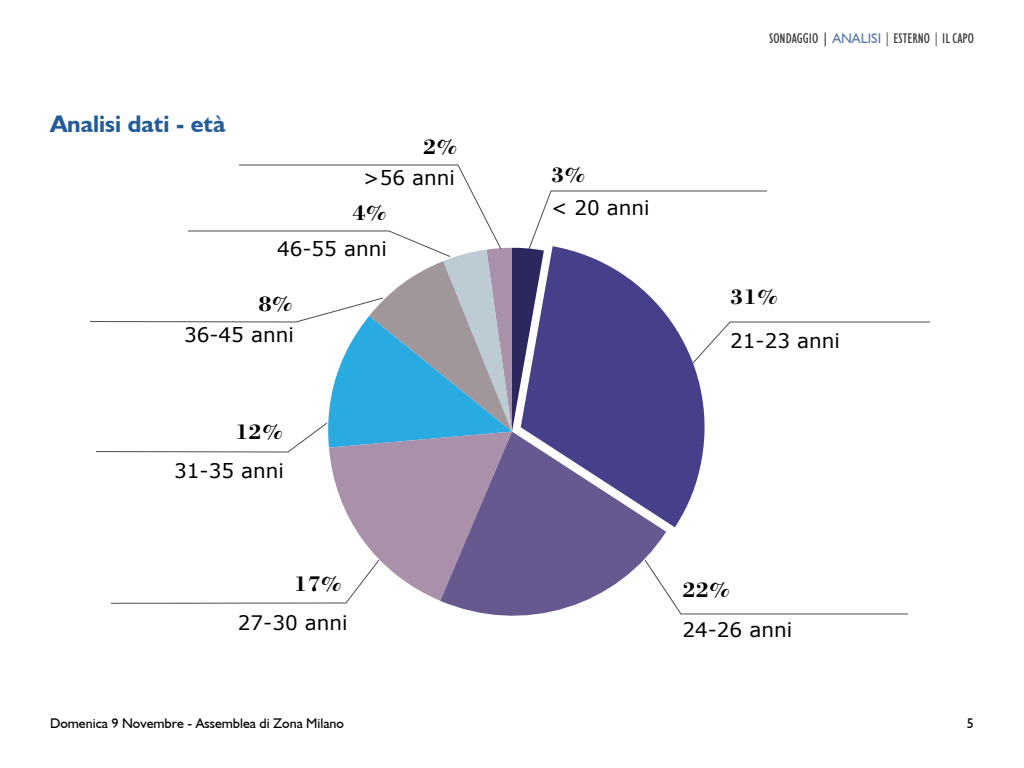
<style>
.page{position:relative;width:1024px;height:768px;background:#fff}
.page>*{position:absolute;margin:0;border:0;box-sizing:border-box;transform-origin:0 0}
.t1{font:700 24px "Humanist 521 BT";color:#245b99}
.t2{font:700 22px "Bodoni Std";color:#000}
.t3{font:20px "Verdana";color:#000}
.t4{font:14px "Humanist 521 BT";color:#000}
.t5{font:condensed 14px "Humanist 521 BT";color:#333}
.s1{font-stretch:normal}
.s2{font-stretch:normal;color:#5a78ad}
</style>
<div class="page">
<svg style="left:90px;top:164px;width:840px;height:451px"></svg>
<p class="t1" style="left:50px;top:109px;width:177px">Analisi dati - età</p>
<p class="t2" style="left:423px;top:133px;width:37px">2%</p>
<p class="t3" style="left:363px;top:164px;width:93px">&gt;56 anni</p>
<p class="t2" style="left:352px;top:199px;width:37px">4%</p>
<p class="t3" style="left:277px;top:235px;width:111px">46-55 anni</p>
<p class="t2" style="left:258px;top:290px;width:37px">8%</p>
<p class="t3" style="left:184px;top:321px;width:111px">36-45 anni</p>
<p class="t2" style="left:235px;top:418px;width:50px">12%</p>
<p class="t3" style="left:174px;top:457px;width:111px">31-35 anni</p>
<p class="t2" style="left:551px;top:161px;width:37px">3%</p>
<p class="t3" style="left:551px;top:194px;width:100px">&lt; 20 anni</p>
<p class="t5" style="left:769px;top:30px;width:206px">SONDAGGIO <span class="s1">|</span> <span class="s2">ANALISI</span> | ESTERNO | IL CAPO</p>
<p class="t2" style="left:730px;top:283px;width:50px">31%</p>
<p class="t3" style="left:730px;top:327px;width:111px">21-23 anni</p>
<p class="t2" style="left:294px;top:570px;width:50px">17%</p>
<p class="t2" style="left:682px;top:576px;width:50px">22%</p>
<p class="t3" style="left:238px;top:609px;width:111px">27-30 anni</p>
<p class="t3" style="left:682px;top:616px;width:111px">24-26 anni</p>
<p class="t4" style="left:50px;top:714px;width:296px">Domenica 9 Novembre - Assemblea di Zona Milano</p>
<p class="t4" style="left:967px;top:714px;width:9px">5</p>
</div>
